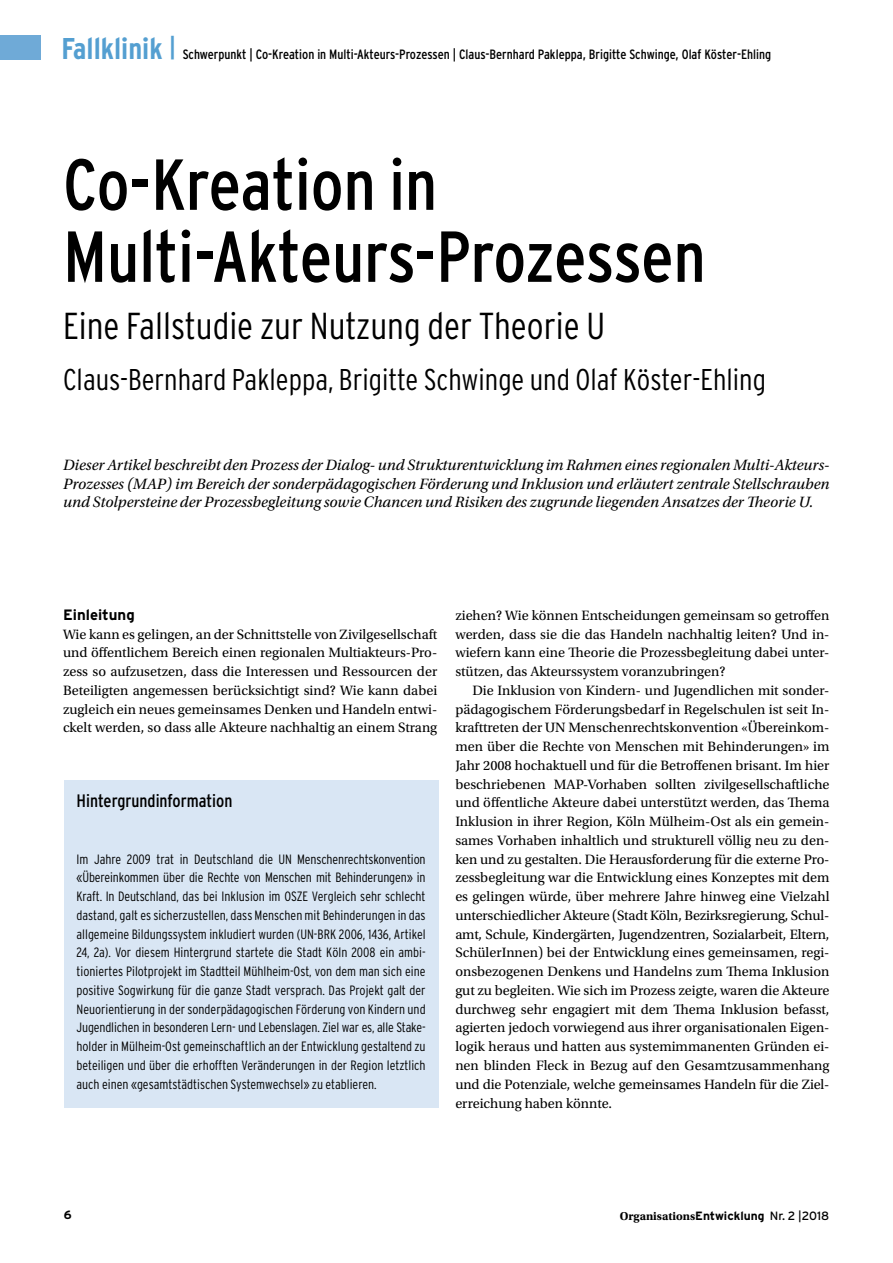
<style>
.page{position:relative;width:893px;height:1263px;background:#fff}
.page>*{position:absolute;margin:0;border:0;box-sizing:border-box;transform-origin:0 0}
.t1{font:condensed 72px/72px "Interstate";color:#000}
.t2{font:300 condensed 37.5px "Interstate";color:#000}
.t3{font:300 condensed 30px "Interstate";color:#000}
.t4{font:condensed 18px "Interstate";color:#000}
.t5{font:italic 15.75px/18.8px "Utopia Std";color:#000;text-align:justify}
.t6{font:700 15px "Interstate";color:#000}
.t7{font:14.25px/18.8px "Utopia Std";color:#000;text-align:justify}
.t8{font:300 condensed 13.5px/18.8px "Interstate";color:#000}
.t9{font:condensed 13.5px "Interstate";color:#000}
.t10{font:700 12px "Utopia Std";color:#000}
.t11{font:700 12px "Interstate";color:#000}
.s1{font-weight:700;font-size:30px;color:#549fd1}
.s2{font-family:"Interstate"}
.s3{font-family:"Interstate";font-weight:400}
</style>
<div class="page">
<div style="left:0;top:36px;width:41px;height:24px;background:#6faad7"></div>
<div style="left:64px;top:780px;width:374px;height:328px;background:#d9e6f4"></div>
<p class="t9" style="left:62px;top:47px;width:711px"><span class="s1">Fallklinik</span> <sup>|</sup> Schwerpunkt | Co-Kreation in Multi-Akteurs-Prozessen | Claus-Bernhard Pakleppa, Brigitte Schwinge, Olaf Köster-Ehling</p>
<h1 class="t1" style="left:63px;top:148px;width:644px">Co-Kreation in<br>Multi-Akteurs-Prozessen</h1>
<h2 class="t2" style="left:63px;top:305px;width:544px">Eine Fallstudie zur Nutzung der Theorie U</h2>
<h3 class="t3" style="left:63px;top:362px;width:704px">Claus-Bernhard Pakleppa, Brigitte Schwinge und Olaf Köster-Ehling</h3>
<p class="t5" style="left:63px;top:456px;width:768px">Dieser Artikel beschreibt den Prozess der Dialog- und Strukturentwicklung im Rahmen eines regionalen Multi-Akteurs-Prozesses (MAP) im Bereich der sonderpädagogischen Förderung und Inklusion und erläutert zentrale Stellschrauben und Stolpersteine der Prozessbegleitung sowie Chancen und Risiken des zugrunde liegenden Ansatzes der Theorie U.</p>
<p class="t6" style="left:63px;top:606px;width:73px">Einleitung</p>
<p class="t7" style="left:63px;top:625px;width:376px">Wie kann es gelingen, an der Schnittstelle von Zivilgesellschaft und öffentlichem Bereich einen regionalen Multiakteurs-Pro&shy;zess so aufzusetzen, dass die Interessen und Ressourcen der Beteiligten angemessen berücksichtigt sind? Wie kann dabei zugleich ein neues gemeinsames Denken und Handeln entwi&shy;ckelt werden, so dass alle Akteure nachhaltig an einem Strang</p>
<p class="t4" style="left:77px;top:791px;width:157px">Hintergrundinformation</p>
<p class="t8" style="left:77px;top:849px;width:351px">Im Jahre 2009 trat in Deutschland die UN Menschenrechtskonvention «Übereinkommen über die Rechte von Menschen mit Behinderungen» in Kraft. In Deutschland, das bei Inklusion im OSZE Vergleich sehr schlecht dastand, galt es sicherzustellen, dass Menschen mit Behinderungen in das allgemeine Bildungssystem inkludiert wurden (UN-BRK 2006, 1436, Artikel 24, 2a). Vor diesem Hintergrund startete die Stadt Köln 2008 ein ambi&shy;tioniertes Pilotprojekt im Stadtteil Mühlheim-Ost, von dem man sich eine positive Sogwirkung für die ganze Stadt versprach. Das Projekt galt der Neuorientierung in der sonderpädagogischen Förderung von Kindern und Jugendlichen in besonderen Lern- und Lebenslagen. Ziel war es, alle Stake-- holder in Mülheim-Ost gemeinschaftlich an der Entwicklung gestaltend zu beteiligen und über die erhofften Veränderungen in der Region letztlich auch einen «gesamtstädtischen Systemwechsel» zu etablieren.</p>
<p class="t7" style="left:455px;top:606px;width:376px">ziehen? Wie können Entscheidungen gemeinsam so getroffen werden, dass sie die das Handeln nachhaltig leiten? Und in&shy;wiefern kann eine Theorie die Prozessbegleitung dabei unter&shy;stützen, das Akteurssystem voranzubringen?</p>
<p class="t7" style="left:455px;top:681px;width:376px;text-align:left;text-indent:17px">Die Inklusion von Kindern- und Jugendlichen mit sonder&shy;pädagogischem Förderungsbedarf in Regelschulen ist seit In&shy;krafttreten der UN Menschenrechtskonvention «Übereinkom&shy;men über die Rechte von Menschen mit Behinderungen» im Jahr 2008 hochaktuell und für die Betroffenen brisant. Im hier beschriebenen MAP-Vorhaben sollten zivilgesellschaftliche und öffentliche Akteure dabei unterstützt werden, das Thema Inklusion in ihrer Region, Köln Mülheim-Ost als ein gemein&shy;sames Vorhaben inhaltlich und strukturell völlig neu zu den&shy;ken und zu gestalten. Die Herausforderung für die externe Pro&shy;zessbegleitung war die Entwicklung eines Konzeptes mit dem es gelingen würde, über mehrere Jahre hinweg eine Vielzahl unterschiedlicher Akteure (Stadt Köln, Bezirksregierung, Schul&shy;amt, Schule, Kindergärten, Jugendzentren, Sozialarbeit, Eltern, SchülerInnen) bei der Entwicklung eines gemeinsamen, regi&shy;onsbezogenen Denkens und Handelns zum Thema Inklusion gut zu begleiten. Wie sich im Prozess zeigte, waren die Akteure durchweg sehr engagiert mit dem Thema Inklusion befasst, agierten jedoch vorwiegend aus ihrer organisationalen Eigen&shy;logik heraus und hatten aus systemimmanenten Gründen ei&shy;nen blinden Fleck in Bezug auf den Gesamtzusammenhang und die Potenziale, welche gemeinsames Handeln für die Ziel&shy;erreichung haben könnte.</p>
<p class="t11" style="left:64px;top:1208px;width:9px">6</p>
<p class="t10" style="left:620px;top:1209px;width:211px">Organisations<span class="s2">Entwicklung</span> <span class="s3">Nr. 2 |2018</span></p>
</div>
